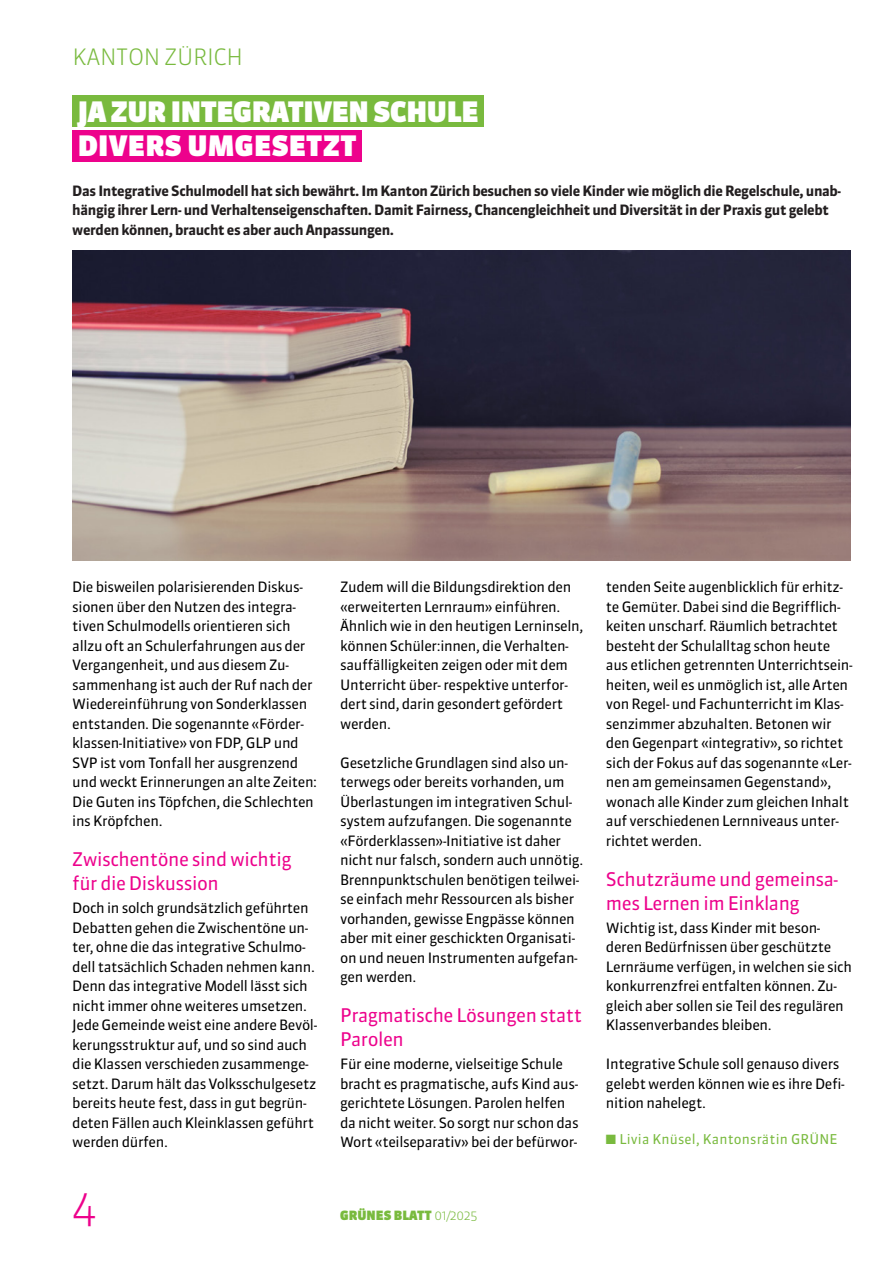
<style>
.page{position:relative;width:893px;height:1263px;background:#fff}
.page>*{position:absolute;margin:0;border:0;box-sizing:border-box;transform-origin:0 0}
.t1{font:300 45px "Sanuk OT";color:#ed028c}
.t2{font:900 28.2px "Sanuk OT";letter-spacing:-.015em;color:#fff}
.t3{font:900 28.2px "Sanuk OT";letter-spacing:.01em;color:#fff}
.Seitentitel_links{font:300 22.5px "Sanuk OT";letter-spacing:-.015em;color:#79ba3e}
.Zwischentitel{font:18.75px/24px "Sanuk OT";letter-spacing:-.025em;color:#ed028c}
.Interviewfragen{font:14.25px/19.5px "Sanuk OT";letter-spacing:-.025em;color:#000001}
.Interviewfragen-2{font:700 14.25px/19.5px "Sanuk OT";letter-spacing:-.025em;color:#231f20}
.Interviewfragen-3{font:13.5px "Sanuk OT";letter-spacing:.015em;color:#79ba3e}
.t4{font:900 12.75px "Sanuk OT";color:#79ba3e}
.s1{font-weight:300}
</style>
<div class="page">
<img style="left:72px;top:251px;width:778px;height:310px">
<div style="left:72px;top:130px;width:290px;height:32px;background:#ed028c"></div>
<div style="left:72px;top:96px;width:412px;height:31px;background:#79ba3e"></div>
<p class="Seitentitel_links" style="left:72px;top:43px;width:172px">KANTON ZÜRICH</p>
<p class="t2" style="left:78px;top:94px;width:402px">JA ZUR INTEGRATIVEN SCHULE</p>
<p class="t3" style="left:78px;top:128px;width:280px">DIVERS UMGESETZT</p>
<p class="Interviewfragen-2" style="left:72px;top:181px;width:770px">Das Integrative Schulmodell hat sich bewährt. Im Kanton Zürich besuchen so viele Kinder wie möglich die Regelschule, unab&shy;hängig ihrer Lern- und Verhaltenseigenschaften. Damit Fairness, Chancengleichheit und Diversität in der Praxis gut gelebt werden können, braucht es aber auch Anpassungen.</p>
<p class="Interviewfragen" style="left:72px;top:577px;width:246px">Die bisweilen polarisierenden Diskus&shy;sionen über den Nutzen des integra&shy;tiven Schulmodells orientieren sich allzu oft an Schulerfahrungen aus der Vergangenheit, und aus diesem Zu&shy;sammenhang ist auch der Ruf nach der Wiedereinführung von Sonderklassen entstanden. Die sogenannte «Förder&shy;klassen-Initiative» von FDP, GLP und SVP ist vom Tonfall her ausgrenzend und weckt Erinnerungen an alte Zeiten:<br>Die Guten ins Töpfchen, die Schlechten ins Kröpfchen.</p>
<p class="Zwischentitel" style="left:72px;top:847px;width:221px">Zwischentöne sind wichtig für die Diskussion</p>
<p class="Interviewfragen" style="left:72px;top:898px;width:246px">Doch in solch grundsätzlich geführten Debatten gehen die Zwischentöne un&shy;ter, ohne die das integrative Schulmo&shy;dell tatsächlich Schaden nehmen kann.<br>Denn das integrative Modell lässt sich nicht immer ohne weiteres umsetzen.<br>Jede Gemeinde weist eine andere Bevöl&shy;kerungsstruktur auf, und so sind auch die Klassen verschieden zusammenge&shy;setzt. Darum hält das Volksschulgesetz bereits heute fest, dass in gut begrün&shy;deten Fällen auch Kleinklassen geführt werden dürfen.</p>
<h1 class="t1" style="left:72px;top:1178px;width:26px">4</h1>
<p class="Interviewfragen" style="left:340px;top:577px;width:245px">Zudem will die Bildungsdirektion den «erweiterten Lernraum» einführen.<br>Ähnlich wie in den heutigen Lerninseln, können Schüler:innen, die Verhalten&shy;sauffälligkeiten zeigen oder mit dem Unterricht über- respektive unterfor&shy;dert sind, darin gesondert gefördert werden.</p>
<p class="Interviewfragen" style="left:340px;top:753px;width:245px">Gesetzliche Grundlagen sind also un&shy;terwegs oder bereits vorhanden, um Überlastungen im integrativen Schul&shy;system aufzufangen. Die sogenannte «Förderklassen»-Initiative ist daher nicht nur falsch, sondern auch unnötig.<br>Brennpunktschulen benötigen teilwei&shy;se einfach mehr Ressourcen als bisher vorhanden, gewisse Engpässe können aber mit einer geschickten Organisati&shy;on und neuen Instrumenten aufgefan&shy;gen werden.</p>
<p class="Zwischentitel" style="left:340px;top:1003px;width:243px">Pragmatische Lösungen statt<br>Parolen</p>
<p class="Interviewfragen" style="left:340px;top:1054px;width:240px">Für eine moderne, vielseitige Schule bracht es pragmatische, aufs Kind aus&shy;gerichtete Lösungen. Parolen helfen da nicht weiter. So sorgt nur schon das Wort «teilseparativ» bei der befürwor-</p>
<p class="t4" style="left:340px;top:1207px;width:139px">GRÜNES BLATT <span class="s1">01/2025</span></p>
<p class="Interviewfragen" style="left:606px;top:577px;width:248px">tenden Seite augenblicklich für erhitz&shy;te Gemüter. Dabei sind die Begrifflich&shy;keiten unscharf. Räumlich betrachtet besteht der Schulalltag schon heute aus etlichen getrennten Unterrichtsein&shy;heiten, weil es unmöglich ist, alle Arten von Regel- und Fachunterricht im Klas&shy;senzimmer abzuhalten. Betonen wir den Gegenpart «integrativ», so richtet sich der Fokus auf das sogenannte «Ler&shy;nen am gemeinsamen Gegenstand», wonach alle Kinder zum gleichen Inhalt auf verschiedenen Lernniveaus unter&shy;richtet werden.</p>
<p class="Zwischentitel" style="left:606px;top:867px;width:234px">Schutzräume und gemeinsa&shy;mes Lernen im Einklang</p>
<p class="Interviewfragen" style="left:606px;top:918px;width:248px">Wichtig ist, dass Kinder mit beson&shy;deren Bedürfnissen über geschützte Lernräume verfügen, in welchen sie sich konkurrenzfrei entfalten können. Zu&shy;gleich aber sollen sie Teil des regulären Klassenverbandes bleiben.</p>
<p class="Interviewfragen" style="left:606px;top:1054px;width:240px">Integrative Schule soll genauso divers gelebt werden können wie es ihre Defi&shy;nition nahelegt.</p>
<p class="Interviewfragen-3" style="left:606px;top:1130px;width:233px">■ Livia Knüsel, Kantonsrätin GRÜNE</p>
</div>
